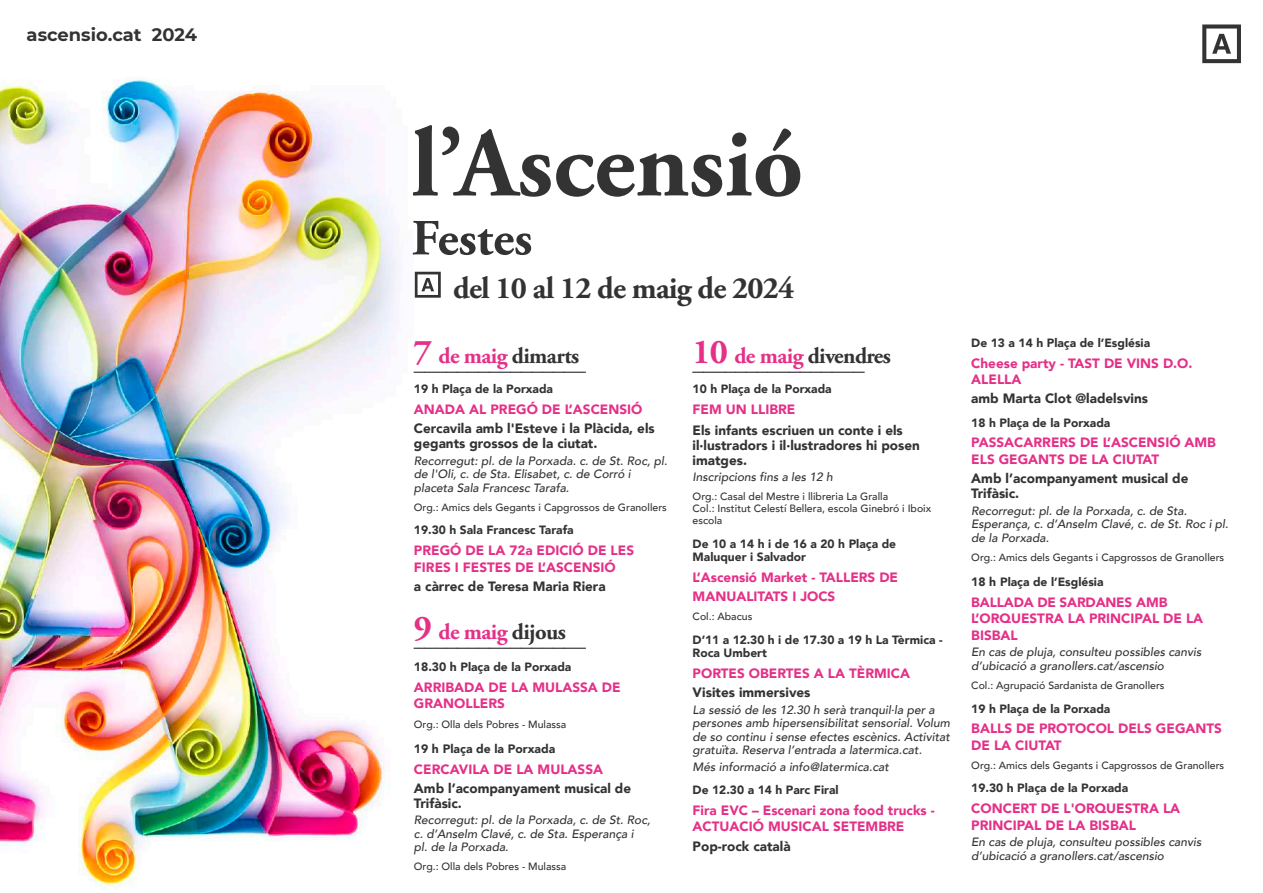
<style>
.page{position:relative;width:1263px;height:893px;background:#fff}
.page>*{position:absolute;margin:0;border:0;box-sizing:border-box;transform-origin:0 0}
.t1{font:700 98.25px "Adobe Garamond Pro";color:#333}
.t2{font:700 50.55px "Adobe Garamond Pro";color:#333}
.t3{font:700 30.9px "Adobe Garamond Pro";letter-spacing:-.025em;color:#333}
.t4{font:700 22.65px "Adobe Garamond Pro";letter-spacing:-.025em;color:#333}
.t5{font:700 22.65px "Adobe Garamond Pro";letter-spacing:-.025em;color:#e53088}
.t6{font:700 17.85px "Montserrat";color:#333}
.t7{font:900 13.5px/16.5px "Avenir";color:#e53088}
.t8{font:900 13.5px/15px "Avenir";color:#333}
.t9{font:900 12.15px "Avenir";color:#333}
.t10{font:italic 500 12px/13.5px "Avenir";color:#333}
.t11{font:900 12px/13.5px "Avenir";color:#333}
.t12{font:500 10.5px/12px "Avenir";color:#333}
.s1{font-size:34.8px;color:#e53088}
.s2{color:#e53088}
.s3{font-size:34.8px}
.s4{color:#333}
.s5{font-size:12.15px}
</style>
<div class="page">
<img style="left:0;top:79px;width:441px;height:808px">
<svg style="left:1202px;top:24px;width:39px;height:39px"></svg>
<svg style="left:415px;top:272px;width:26px;height:26px"></svg>
<h3 class="t6" style="left:27px;top:22px;width:172px">ascensio.cat 2024</h3>
<h1 class="t1" style="left:411px;top:107px;width:393px">l’Ascensió</h1>
<h2 class="t2" style="left:411px;top:209px;width:122px">Festes</h2>
<h3 class="t3" style="left:453px;top:270px;width:342px">del 10 al 12 de maig de 2024</h3>
<h3 class="t4" style="left:414px;top:342px;width:167px"><span class="s1">7</span> <span class="s2">de maig</span> dimarts</h3>
<h3 class="t4" style="left:414px;top:349px;width:174px">________________</h3>
<p class="t11" style="left:414px;top:382px;width:141px">19 h Plaça de la Porxada</p>
<p class="t7" style="left:414px;top:401px;width:230px">ANADA AL PREGÓ DE L’ASCENSIÓ</p>
<p class="t8" style="left:414px;top:421px;width:242px">Cercavila amb l'Esteve i la Plàcida, els gegants grossos de la ciutat.</p>
<p class="t10" style="left:414px;top:454px;width:255px">Recorregut: pl. de la Porxada. c. de St. Roc, pl. de l'Oli, c. de Sta. Elisabet, c. de Corró i placeta Sala Francesc Tarafa.</p>
<p class="t12" style="left:414px;top:500px;width:254px">Org.: Amics dels Gegants i Capgrossos de Granollers</p>
<p class="t11" style="left:414px;top:523px;width:161px">19.30 h Sala Francesc Tarafa</p>
<p class="t7" style="left:414px;top:542px;width:222px">PREGÓ DE LA 72a EDICIÓ DE LES<br>FIRES I FESTES DE L’ASCENSIÓ</p>
<p class="t8" style="left:414px;top:578px;width:193px">a càrrec de Teresa Maria Riera</p>
<h3 class="t5" style="left:414px;top:619px;width:154px"><span class="s3">9</span> de maig <span class="s4">dijous</span></h3>
<h3 class="t4" style="left:414px;top:626px;width:174px">________________</h3>
<p class="t11" style="left:414px;top:660px;width:159px"><span class="s5">18.30 h</span> Plaça de la Porxada</p>
<p class="t7" style="left:414px;top:679px;width:208px">ARRIBADA DE LA MULASSA DE<br>GRANOLLERS</p>
<p class="t12" style="left:414px;top:717px;width:154px">Org.: Olla dels Pobres - Mulassa</p>
<p class="t9" style="left:414px;top:738px;width:143px">19 h Plaça de la Porxada</p>
<p class="t7" style="left:414px;top:760px;width:191px">CERCAVILA DE LA MULASSA</p>
<p class="t8" style="left:414px;top:780px;width:219px">Amb l’acompanyament musical de<br>Trifàsic.</p>
<p class="t10" style="left:414px;top:813px;width:238px">Recorregut: pl. de la Porxada, c. de St. Roc, c. d’Anselm Clavé, c. de Sta. Esperança i<br>pl. de la Porxada.</p>
<p class="t12" style="left:414px;top:860px;width:154px">Org.: Olla dels Pobres - Mulassa</p>
<h3 class="t4" style="left:693px;top:342px;width:200px"><span class="s1">10</span> <span class="s2">de maig</span> divendres</h3>
<h3 class="t4" style="left:693px;top:349px;width:174px">________________</h3>
<p class="t11" style="left:693px;top:382px;width:141px">10 h Plaça de la Porxada</p>
<p class="t7" style="left:693px;top:401px;width:104px">FEM UN LLIBRE</p>
<p class="t8" style="left:693px;top:422px;width:229px">Els infants escriuen un conte i els il·lustradors i il·lustradores hi posen imatges.</p>
<p class="t10" style="left:693px;top:470px;width:142px">Inscripcions fins a les 12 h</p>
<p class="t12" style="left:693px;top:490px;width:240px">Org.: Casal del Mestre i llibreria La Gralla<br>Col.: Institut Celestí Bellera, escola Ginebró i Iboix escola</p>
<p class="t11" style="left:693px;top:537px;width:205px">De 10 a 14 h i de 16 a 20 h Plaça de<br>Maluquer i Salvador</p>
<p class="t7" style="left:693px;top:567px;width:207px;line-height:19.2px">L’Ascensió Market - TALLERS DE<br>MANUALITATS I JOCS</p>
<p class="t12" style="left:693px;top:610px;width:61px">Col.: Abacus</p>
<p class="t11" style="left:693px;top:633px;width:252px">D’11 a 12.30 h i de 17.30 a 19 h La Tèrmica -<br>Roca Umbert</p>
<p class="t7" style="left:693px;top:665px;width:219px">PORTES OBERTES A LA TÈRMICA</p>
<p class="t8" style="left:693px;top:685px;width:119px">Visites immersives</p>
<p class="t10" style="left:693px;top:703px;width:259px">La sessió de les 12.30 h serà tranquil·la per a persones amb hipersensibilitat sensorial. Volum de so continu i sense efectes escènics. Activitat gratuïta. Reserva l’entrada a latermica.cat.</p>
<p class="t10" style="left:693px;top:760px;width:198px">Més informació a info@latermica.cat</p>
<p class="t11" style="left:693px;top:783px;width:147px">De 12.30 a 14 h Parc Firal</p>
<p class="t7" style="left:693px;top:802px;width:244px">Fira EVC – Escenari zona food trucks -<br>ACTUACIÓ MUSICAL SETEMBRE</p>
<p class="t8" style="left:693px;top:838px;width:99px">Pop-rock català</p>
<p class="t11" style="left:971px;top:336px;width:180px">De 13 a 14 h Plaça de l’Església</p>
<p class="t7" style="left:971px;top:354px;width:223px">Cheese party - TAST DE VINS D.O.<br>ALELLA</p>
<p class="t8" style="left:971px;top:391px;width:178px">amb Marta Clot @ladelsvins</p>
<p class="t11" style="left:971px;top:416px;width:141px">18 h Plaça de la Porxada</p>
<p class="t7" style="left:971px;top:434px;width:246px">PASSACARRERS DE L’ASCENSIÓ AMB<br>ELS GEGANTS DE LA CIUTAT</p>
<p class="t8" style="left:971px;top:471px;width:219px">Amb l’acompanyament musical de<br>Trifàsic.</p>
<p class="t10" style="left:971px;top:504px;width:259px">Recorregut: pl. de la Porxada, c. de Sta.<br>Esperança, c. d’Anselm Clavé, c. de St. Roc i pl. de la Porxada.</p>
<p class="t12" style="left:971px;top:550px;width:254px">Org.: Amics dels Gegants i Capgrossos de Granollers</p>
<p class="t11" style="left:971px;top:575px;width:134px"><span class="s5">18 h</span> Plaça de l’Església</p>
<p class="t7" style="left:971px;top:593px;width:234px">BALLADA DE SARDANES AMB<br>L’ORQUESTRA LA PRINCIPAL DE LA<br>BISBAL</p>
<p class="t10" style="left:971px;top:645px;width:232px">En cas de pluja, consulteu possibles canvis d’ubicació a granollers.cat/ascensio</p>
<p class="t12" style="left:971px;top:679px;width:195px">Col.: Agrupació Sardanista de Granollers</p>
<p class="t11" style="left:971px;top:701px;width:141px">19 h Plaça de la Porxada</p>
<p class="t7" style="left:971px;top:720px;width:252px">BALLS DE PROTOCOL DELS GEGANTS<br>DE LA CIUTAT</p>
<p class="t12" style="left:971px;top:759px;width:254px">Org.: Amics dels Gegants i Capgrossos de Granollers</p>
<p class="t11" style="left:971px;top:781px;width:158px">19.30 h Plaça de la Porxada</p>
<p class="t7" style="left:971px;top:800px;width:210px">CONCERT DE L'ORQUESTRA LA<br>PRINCIPAL DE LA BISBAL</p>
<p class="t10" style="left:971px;top:835px;width:232px">En cas de pluja, consulteu possibles canvis d’ubicació a granollers.cat/ascensio</p>
</div>
